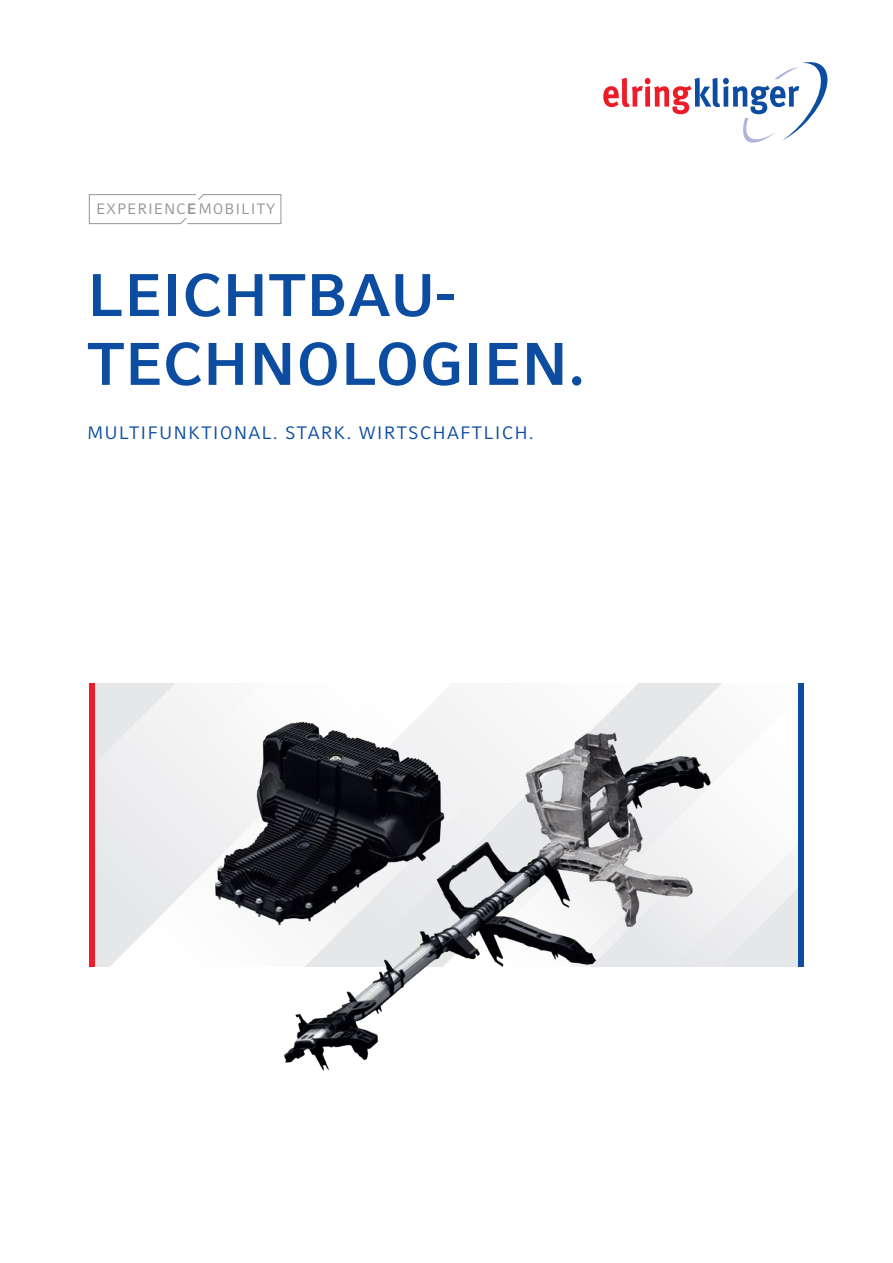
<style>
.page{position:relative;width:893px;height:1263px;background:#fff}
.page>*{position:absolute;margin:0;border:0;box-sizing:border-box;transform-origin:0 0}
.t1{font:700 59.85px/68.8px "Compatil Fact LT Pro";color:#0d4da1}
.t2{font:18px "Compatil Fact LT Pro";letter-spacing:.06em;color:#0d4da1}
.t3{font:15px "Compatil Fact LT Pro";letter-spacing:.06em;color:#939598}
.s1{font-weight:700}
</style>
<div class="page">
<svg style="left:603px;top:62px;width:225px;height:81px"></svg>
<svg style="left:88px;top:194px;width:194px;height:31px"></svg>
<img style="left:89px;top:683px;width:715px;height:388px">
<div style="left:89px;top:683px;width:6px;height:283px;background:#ee1c28"></div>
<div style="left:798px;top:683px;width:6px;height:283px;background:#0d4da1"></div>
<p class="t3" style="left:96px;top:200px;width:181px">EXPERIENC<span class="s1">E</span>MOBILITY</p>
<h1 class="t1" style="left:87px;top:261px;width:499px">LEICHTBAU-<br>TECHNOLOGIEN.</h1>
<p class="t2" style="left:87px;top:422px;width:448px">MULTIFUNKTIONAL. STARK. WIRTSCHAFTLICH.</p>
</div>
